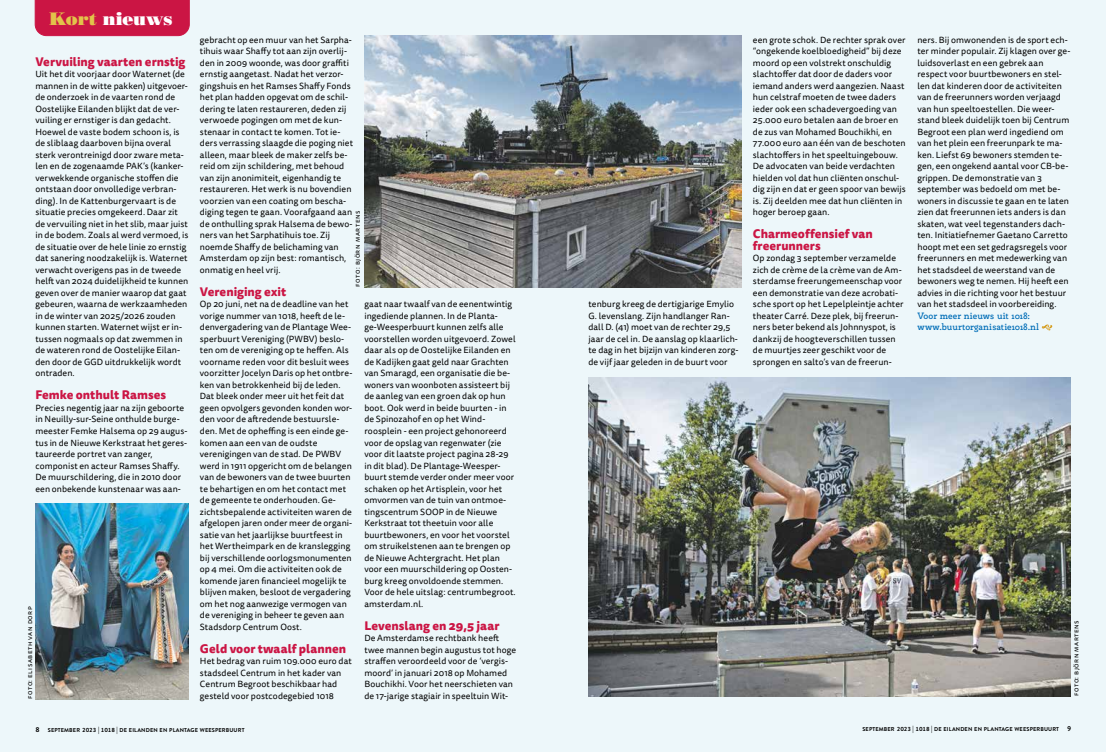
<style>
.page{position:relative;width:1106px;height:752px;background:#fff}
.page>*{position:absolute;margin:0;border:0;box-sizing:border-box;transform-origin:0 0}
.t1{font:18px "Bodoni Poster";letter-spacing:-.015em;color:#fff}
.t2{font:800 12px/11.5px "Tisa Sans Pro";color:#cb1544}
.t3{font:700 9px/11.5px "Rogliano";letter-spacing:-.01em;color:#006db7}
.t4{font:8.9px/11.5px "Tisa Sans Pro";letter-spacing:.005em;color:#000}
.t5{font:7px "Tisa Sans Pro";letter-spacing:.075em;color:#000}
.t6{font:700 5.6px "Brandon Grotesque";letter-spacing:.025em;color:#000}
.s1{color:#e2c34a}
.s2{font-size:7px}
.s3{font-size:6px}
</style>
<div class="page">
<div style="left:0;top:0;width:553px;height:751px;background:#edf7fa"></div>
<div style="left:553px;top:0;width:553px;height:751px;background:#edf7fa"></div>
<div style="left:35px;top:0;width:155px;height:36px;background:#cb1544"></div>
<svg style="left:1041px;top:324px;width:11px;height:6px"></svg>
<img style="left:364px;top:35px;width:377px;height:252px">
<img style="left:588px;top:377px;width:482px;height:318px">
<img style="left:35px;top:503px;width:154px;height:196px">
<h1 class="t1" style="left:50px;top:8px;width:124px"><span class="s1">Kort</span> nieuws</h1>
<h2 class="t2" style="left:35px;top:55px;width:152px">Vervuiling vaarten ernstig</h2>
<p class="t4" style="left:35px;top:68px;width:155px">Uit het dit voorjaar door Waternet (de mannen in de witte pakken) uitgevoer&shy;de onderzoek in de vaarten rond de Oostelijke Eilanden blijkt dat de ver&shy;vuiling er ernstiger is dan gedacht.<br>Hoewel de vaste bodem schoon is, is de sliblaag daarboven bijna overal sterk verontreinigd door zware meta&shy;len en de zogenaamde PAK’s (kanker&shy;verwekkende organische stoffen die ontstaan door onvolledige verbran&shy;ding). In de Kattenburgervaart is de situatie precies omgekeerd. Daar zit de vervuiling niet in het slib, maar juist in de bodem. Zoals al werd vermoed, is de situatie over de hele linie zo ernstig dat sanering noodzakelijk is. Waternet verwacht overigens pas in de tweede helft van 2024 duidelijkheid te kunnen geven over de manier waarop dat gaat gebeuren, waarna de werkzaamheden in de winter van 2025/2026 zouden kunnen starten. Waternet wijst er in&shy;tussen nogmaals op dat zwemmen in de wateren rond de Oostelijke Eilan&shy;den door de GGD uitdrukkelijk wordt ontraden.</p>
<h2 class="t2" style="left:35px;top:389px;width:132px">Femke onthult Ramses</h2>
<p class="t4" style="left:35px;top:402px;width:153px">Precies negentig jaar na zijn geboorte in Neuilly-sur-Seine onthulde burge&shy;meester Femke Halsema op 29 augus&shy;tus in de Nieuwe Kerkstraat het geres&shy;taureerde portret van zanger, componist en acteur Ramses Shaffy.<br>De muurschildering, die in 2010 door een onbekende kunstenaar was aan-</p>
<p class="t5" style="left:25px;top:699px;width:94px;rotate:-90deg">foto: elisabeth van dorp</p>
<p class="t4" style="left:200px;top:34px;width:155px">gebracht op een muur van het Sarpha&shy;tihuis waar Shaffy tot aan zijn overlij&shy;den in 2009 woonde, was door graffiti ernstig aangetast. Nadat het verzor&shy;gingshuis en het Ramses Shaffy Fonds het plan hadden opgevat om de schil&shy;dering te laten restaureren, deden zij verwoede pogingen om met de kun&shy;stenaar in contact te komen. Tot ie&shy;ders verrassing slaagde die poging niet alleen, maar bleek de maker zelfs be&shy;reid om zijn schildering, met behoud van zijn anonimiteit, eigenhandig te restaureren. Het werk is nu bovendien voorzien van een coating om bescha&shy;diging tegen te gaan. Voorafgaand aan de onthulling sprak Halsema de bewo&shy;ners van het Sarphatihuis toe. Zij noemde Shaffy de belichaming van Amsterdam op zijn best: romantisch, onmatig en heel vrij.</p>
<h2 class="t2" style="left:200px;top:285px;width:88px">Vereniging exit</h2>
<p class="t4" style="left:200px;top:298px;width:154px">Op 20 juni, net na de deadline van het vorige nummer van 1018, heeft de le&shy;denvergadering van de Plantage Wee&shy;sperbuurt Vereniging (PWBV) beslo&shy;ten om de vereniging op te heffen. Als voorname reden voor dit besluit wees voorzitter Jocelyn Daris op het ontbre&shy;ken van betrokkenheid bij de leden.<br>Dat bleek onder meer uit het feit dat geen opvolgers gevonden konden wor&shy;den voor de aftredende bestuursle&shy;den. Met de opheffing is een einde ge&shy;komen aan een van de oudste verenigingen van de stad. De PWBV werd in 1911 opgericht om de belangen van de bewoners van de twee buurten te behartigen en om het contact met de gemeente te onderhouden. Ge&shy;zichtsbepalende activiteiten waren de afgelopen jaren onder meer de organi&shy;satie van het jaarlijkse buurtfeest in het Wertheimpark en de kranslegging bij verschillende oorlogsmonumenten op 4 mei. Om die activiteiten ook de komende jaren financieel mogelijk te blijven maken, besloot de vergadering om het nog aanwezige vermogen van de vereniging in beheer te geven aan Stadsdorp Centrum Oost.</p>
<h2 class="t2" style="left:200px;top:642px;width:148px">Geld voor twaalf plannen</h2>
<p class="t4" style="left:200px;top:655px;width:153px">Het bedrag van ruim 109.000 euro dat stadsdeel Centrum in het kader van Centrum Begroot beschikbaar had gesteld voor postcodegebied 1018</p>
<p class="t5" style="left:352px;top:287px;width:77px;rotate:-90deg">foto: björn martens</p>
<p class="t4" style="left:364px;top:298px;width:153px">gaat naar twaalf van de eenentwintig ingediende plannen. In de Planta&shy;ge-Weesperbuurt kunnen zelfs alle voorstellen worden uitgevoerd. Zowel daar als op de Oostelijke Eilanden en de Kadijken gaat geld naar Grachten van Smaragd, een organisatie die be&shy;woners van woonboten assisteert bij de aanleg van een groen dak op hun boot. Ook werd in beide buurten - in de Spinozahof en op het Wind&shy;roosplein - een project gehonoreerd voor de opslag van regenwater (zie voor dit laatste project pagina 28-29 in dit blad). De Plantage-Weesper&shy;buurt stemde verder onder meer voor schaken op het Artisplein, voor het omvormen van de tuin van ontmoe&shy;tingscentrum SOOP in de Nieuwe Kerkstraat tot theetuin voor alle buurtbewoners, en voor het voorstel om struikelstenen aan te brengen op de Nieuwe Achtergracht. Het plan voor een muurschildering op Oosten&shy;burg kreeg onvoldoende stemmen.<br>Voor de hele uitslag: centrumbegroot. amsterdam.nl.</p>
<h2 class="t2" style="left:364px;top:619px;width:136px">Levenslang en 29,5 jaar</h2>
<p class="t4" style="left:364px;top:632px;width:153px">De Amsterdamse rechtbank heeft twee mannen begin augustus tot hoge straffen veroordeeld voor de ‘vergis&shy;moord’ in januari 2018 op Mohamed Bouchikhi. Voor het neerschieten van de 17-jarige stagiair in speeltuin Wit-</p>
<p class="t4" style="left:588px;top:298px;width:151px">tenburg kreeg de dertigjarige Emylio G. levenslang. Zijn handlanger Ran&shy;dall D. (41) moet van de rechter 29,5 jaar de cel in. De aanslag op klaarlich&shy;te dag in het bijzijn van kinderen zorg&shy;de vijf jaar geleden in de buurt voor</p>
<p class="t4" style="left:753px;top:34px;width:154px">een grote schok. De rechter sprak over “ongekende koelbloedigheid” bij deze moord op een volstrekt onschuldig slachtoffer dat door de daders voor iemand anders werd aangezien. Naast hun celstraf moeten de twee daders ieder ook een schadevergoeding van 25.000 euro betalen aan de broer en de zus van Mohamed Bouchikhi, en 77.000 euro aan één van de beschoten slachtoffers in het speeltuingebouw.<br>De advocaten van beide verdachten hielden vol dat hun cliënten onschul&shy;dig zijn en dat er geen spoor van bewijs is. Zij deelden mee dat hun cliënten in hoger beroep gaan.</p>
<h2 class="t2" style="left:753px;top:228px;width:121px">Charmeoffensief van freerunners</h2>
<p class="t4" style="left:753px;top:252px;width:152px">Op zondag 3 september verzamelde zich de crème de la crème van de Am&shy;sterdamse freerungemeenschap voor een demonstratie van deze acrobati&shy;sche sport op het Lepelpleintje achter theater Carré. Deze plek, bij freerun&shy;ners beter bekend als Johnnyspot, is dankzij de hoogteverschillen tussen de muurtjes zeer geschikt voor de sprongen en salto’s van de freerun-</p>
<p class="t4" style="left:917px;top:34px;width:155px">ners. Bij omwonenden is de sport ech&shy;ter minder populair. Zij klagen over ge&shy;luidsoverlast en een gebrek aan respect voor buurtbewoners en stel&shy;len dat kinderen door de activiteiten van de freerunners worden verjaagd van hun speeltoestellen. Die weer&shy;stand bleek duidelijk toen bij Centrum Begroot een plan werd ingediend om van het plein een freerunpark te ma&shy;ken. Liefst 69 bewoners stemden te&shy;gen, een ongekend aantal voor CB-be&shy;grippen. De demonstratie van 3 september was bedoeld om met be&shy;woners in discussie te gaan en te laten zien dat freerunnen iets anders is dan skaten, wat veel tegenstanders dach&shy;ten. Initiatiefnemer Gaetano Carretto hoopt met een set gedragsregels voor freerunners en met medewerking van het stadsdeel de weerstand van de bewoners weg te nemen. Hij heeft een advies in die richting voor het bestuur van het stadsdeel in voorbereiding.</p>
<p class="t3" style="left:917px;top:309px;width:123px">Voor meer nieuws uit 1018: www.buurtorganisatie1018.nl</p>
<p class="t5" style="left:1071px;top:696px;width:77px;rotate:-90deg">foto: björn martens</p>
<p class="t6" style="left:35px;top:725px;width:210px"><span class="s2">8</span> SEPTEMBER <span class="s3">2023</span> <span class="s2">|</span> <span class="s3">1018</span> <span class="s2">|</span> DE EILANDEN EN PLANTAGE WEESPERBUURT</p>
<p class="t6" style="left:862px;top:725px;width:210px">SEPTEMBER <span class="s3">2023</span> <span class="s2">|</span> <span class="s3">1018</span> <span class="s2">|</span> DE EILANDEN EN PLANTAGE WEESPERBUURT <span class="s2">9</span></p>
</div>
